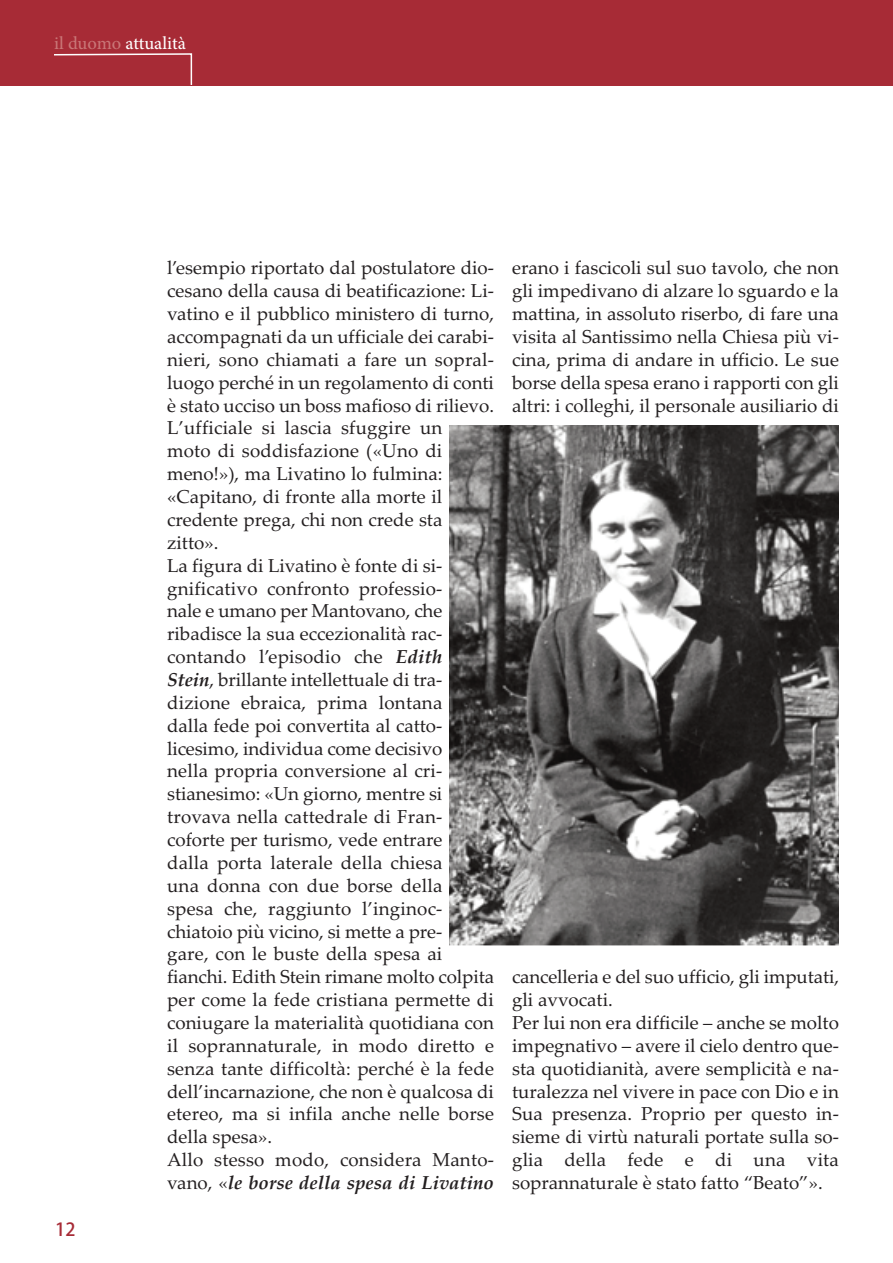
<style>
.page{position:relative;width:893px;height:1263px;background:#fff}
.page>*{position:absolute;margin:0;border:0;box-sizing:border-box;transform-origin:0 0}
.t1{font:18.75px/22.8px "Palatino Linotype";color:#231f20}
.t2{font:18px "Adobe Hebrew";letter-spacing:-.005em;color:#fff}
.t3{font:18px "Adobe Heiti Std";color:#a72b36}
.s1{color:#c97677}
.s2{font-weight:700;font-style:italic}
</style>
<div class="page">
<div style="left:0;top:0;width:893px;height:85px;background:#a72b36"></div>
<svg style="left:52px;top:53px;width:141px;height:33px"></svg>
<img style="left:450px;top:425px;width:389px;height:521px">
<p class="t2" style="left:54px;top:37px;width:133px"><span class="s1">il duomo</span> attualità</p>
<p class="t3" style="left:55px;top:1219px;width:22px">12</p>
<p class="t1" style="left:167px;top:257px;width:328px">l’esempio riportato dal postulatore dio&shy;cesano della causa di beatificazione: Li&shy;vatino e il pubblico ministero di turno, accompagnati da un ufficiale dei carabi&shy;nieri, sono chiamati a fare un sopral&shy;luogo perché in un regolamento di conti è stato ucciso un boss mafioso di rilievo.<br>L’ufficiale si lascia sfuggire un<br>moto di soddisfazione («Uno di meno!»), ma Livatino lo fulmina: «Capitano, di fronte alla morte il credente prega, chi non crede sta zitto».<br>La figura di Livatino è fonte di si&shy;gnificativo confronto professio-<br>nale e umano per Mantovano, che ribadisce la sua eccezionalità rac&shy;contando l’episodio che <span class="s2">Edith Stein</span>, brillante intellettuale di tra&shy;dizione ebraica, prima lontana<br>dalla fede poi convertita al catto&shy;licesimo, individua come decisivo<br>nella propria conversione al cri&shy;stianesimo: «Un giorno, mentre si trovava nella cattedrale di Fran&shy;coforte per turismo, vede entrare<br>dalla porta laterale della chiesa<br>una donna con due borse della<br>spesa che, raggiunto l’inginoc&shy;chiatoio più vicino, si mette a pre-<br>gare, con le buste della spesa ai fianchi. Edith Stein rimane molto colpita per come la fede cristiana permette di coniugare la materialità quotidiana con il soprannaturale, in modo diretto e senza tante difficoltà: perché è la fede dell’incarnazione, che non è qualcosa di etereo, ma si infila anche nelle borse della spesa».<br>Allo stesso modo, considera Manto&shy;vano, «<span class="s2">le borse della spesa di Livatino</span></p>
<p class="t1" style="left:512px;top:256px;width:328px;text-align:justify">erano i fascicoli sul suo tavolo, che non gli impedivano di alzare lo sguardo e la mattina, in assoluto riserbo, di fare una visita al Santissimo nella Chiesa più vi&shy;cina, prima di andare in ufficio. Le sue borse della spesa erano i rapporti con gli altri: i colleghi, il personale ausiliario di</p>
<p class="t1" style="left:512px;top:965px;width:328px">cancelleria e del suo ufficio, gli imputati, gli avvocati.<br>Per lui non era difficile – anche se molto impegnativo – avere il cielo dentro que&shy;sta quotidianità, avere semplicità e na&shy;turalezza nel vivere in pace con Dio e in Sua presenza. Proprio per questo in&shy;sieme di virtù naturali portate sulla so&shy;glia della fede e di una vita soprannaturale è stato fatto “Beato”».</p>
</div>
